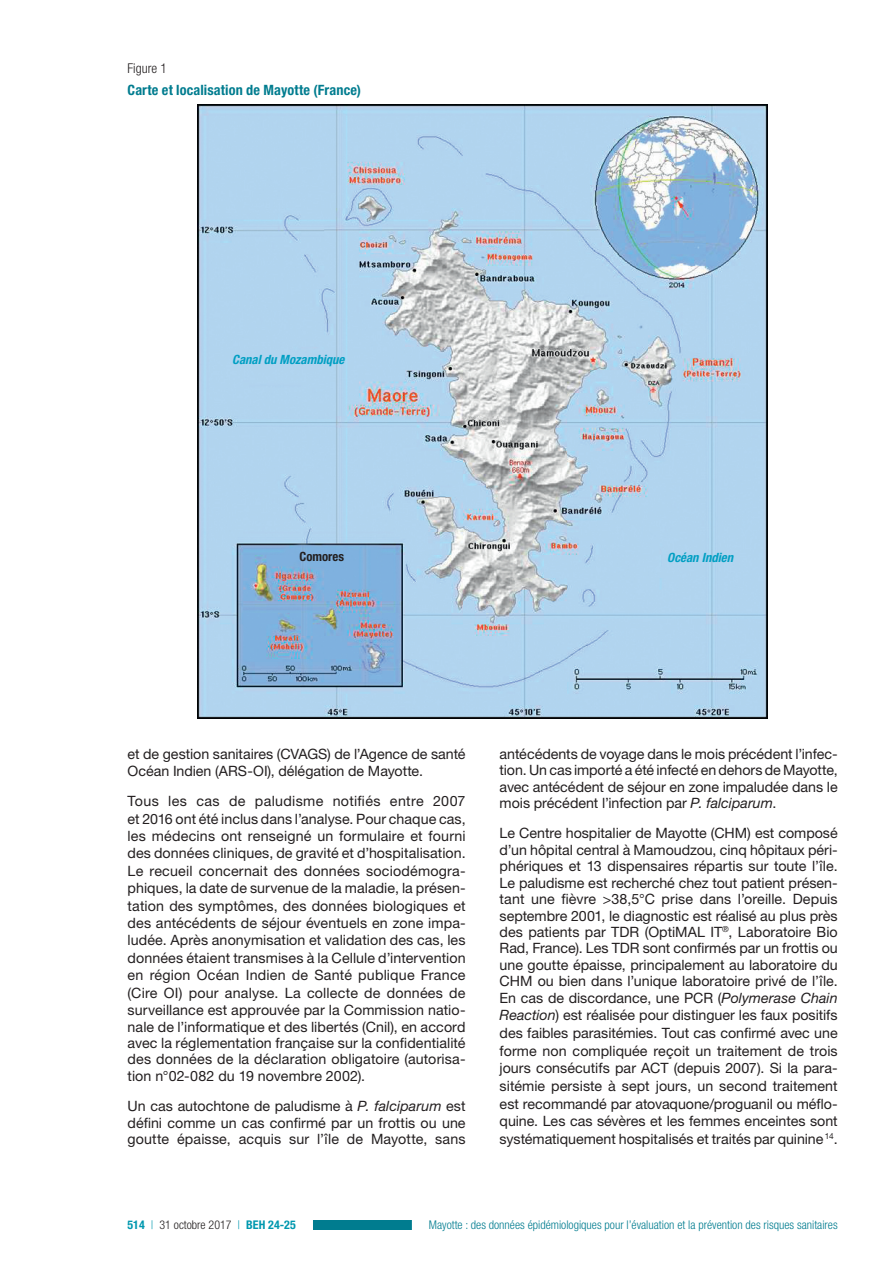
<style>
.page{position:relative;width:893px;height:1263px;background:#fff}
.page>*{position:absolute;margin:0;border:0;box-sizing:border-box;transform-origin:0 0}
.t1{font:14.25px/17px "Helvetica Neue LT Std";color:#231f20;text-align:justify}
.t2{font:700 condensed 14.25px "Helvetica Neue LT Std";letter-spacing:.01em;color:#007c8f}
.t3{font:300 condensed 13.5px "Helvetica Neue LT Std";color:#231f20}
.t4{font:italic 700 condensed 12.75px "Helvetica Neue LT Std";color:#009fc3}
.t5{font:700 condensed 12.75px "Helvetica Neue LT Std";color:#231f20}
.t6{font:300 condensed 12px "Helvetica Neue LT Std";color:#007c8f}
.t7{font:300 condensed 12px "Helvetica Neue LT Std";color:#231f20}
.s1{font-style:italic}
.s2{font-weight:700;color:#0098af}
.s3{color:#0098af}
</style>
<div class="page">
<div style="left:242px;top:1221px;width:596px;height:9px;background:#007c8f"></div>
<div style="left:110px;top:1219px;width:203px;height:12px;background:#fff"></div>
<div style="left:412px;top:1218px;width:443px;height:13px;background:#fff"></div>
<img style="left:198px;top:105px;width:569px;height:614px">
<p class="t3" style="left:128px;top:61px;width:41px">Figure 1</p>
<p class="t2" style="left:128px;top:81px;width:235px">Carte et localisation de Mayotte (France)</p>
<p class="t4" style="left:232px;top:352px;width:114px">Canal du Mozambique</p>
<p class="t5" style="left:299px;top:548px;width:46px">Comores</p>
<p class="t4" style="left:667px;top:550px;width:67px">Océan Indien</p>
<p class="t1" style="left:128px;top:745px;width:340px;line-height:17.4px">et de gestion sanitaires (CVAGS) de l’Agence de santé<br>Océan Indien (ARS-OI), délégation de Mayotte.</p>
<p class="t1" style="left:128px;top:792px;width:340px">Tous les cas de paludisme notifiés entre 2007 et 2016 ont été inclus dans l’analyse. Pour chaque cas, les médecins ont renseigné un formulaire et fourni des données cliniques, de gravité et d’hospitalisation.<br>Le recueil concernait des données sociodémogra&shy;phiques, la date de survenue de la maladie, la présen&shy;tation des symptômes, des données biologiques et des antécédents de séjour éventuels en zone impa&shy;ludée. Après anonymisation et validation des cas, les données étaient transmises à la Cellule d’intervention en région Océan Indien de Santé publique France (Cire OI) pour analyse. La collecte de données de surveillance est approuvée par la Commission natio&shy;nale de l’informatique et des libertés (Cnil), en accord avec la réglementation française sur la confidentialité des données de la déclaration obligatoire (autorisa&shy;tion n°02-082 du 19 novembre 2002).</p>
<p class="t1" style="left:128px;top:1097px;width:340px;line-height:16.5px">Un cas autochtone de paludisme à <span class="s1">P. falciparum</span> est défini comme un cas confirmé par un frottis ou une goutte épaisse, acquis sur l’île de Mayotte, sans</p>
<p class="t1" style="left:500px;top:745px;width:340px;line-height:16.5px">antécédents de voyage dans le mois précédent l’infec&shy;tion. Un cas importé a été infecté en dehors de Mayotte, avec antécédent de séjour en zone impaludée dans le mois précédent l’infection par <span class="s1">P. falciparum</span>.</p>
<p class="t1" style="left:500px;top:824px;width:340px">Le Centre hospitalier de Mayotte (CHM) est composé d’un hôpital central à Mamoudzou, cinq hôpitaux péri&shy;phériques et 13 dispensaires répartis sur toute l’île.<br>Le paludisme est recherché chez tout patient présen&shy;tant une fièvre &gt;38,5°C prise dans l’oreille. Depuis septembre 2001, le diagnostic est réalisé au plus près des patients par TDR (OptiMAL IT<sup>®</sup>, Laboratoire Bio Rad, France). Les TDR sont confirmés par un frottis ou une goutte épaisse, principalement au laboratoire du CHM ou bien dans l’unique laboratoire privé de l’île.<br>En cas de discordance, une PCR (<span class="s1">Polymerase Chain Reaction</span>) est réalisée pour distinguer les faux positifs des faibles parasitémies. Tout cas confirmé avec une forme non compliquée reçoit un traitement de trois jours consécutifs par ACT (depuis 2007). Si la para&shy;sitémie persiste à sept jours, un second traitement est recommandé par atovaquone/proguanil ou méflo&shy;quine. Les cas sévères et les femmes enceintes sont systématiquement hospitalisés et traités par quinine <sup>14</sup>.</p>
<p class="t7" style="left:128px;top:1218px;width:170px"><span class="s2">514</span> <span class="s3">|</span> 31 octobre 2017 <span class="s3">|</span> <span class="s2">BEH 24-25</span></p>
<p class="t6" style="left:429px;top:1218px;width:410px">Mayotte : des données épidémiologiques pour l’évaluation et la prévention des risques sanitaires</p>
</div>
